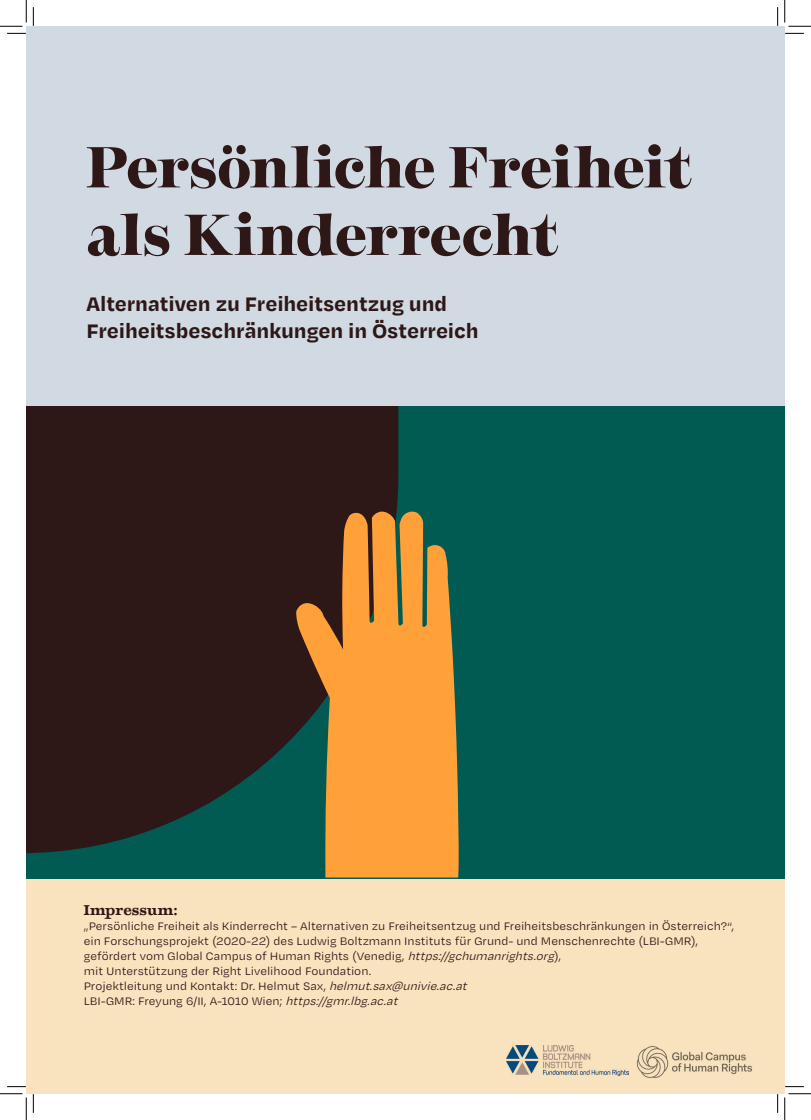
<style>
.page{position:relative;width:811px;height:1120px;background:#fff}
.page>*{position:absolute;margin:0;border:0;box-sizing:border-box;transform-origin:0 0}
.Cover___Title{font:900 56.25px/67.5px "Temeraire Display";letter-spacing:-.025em;color:#2e1717}
.COVER___Header{font:700 22.5px/27.5px "Degular Text";letter-spacing:-.005em;color:#2e1717}
.Pull_Quote__Bold__15{font:700 13.75px "Temeraire";letter-spacing:.005em;color:#2e1717}
.Body_Text__10_Pt__le{font:12.5px "Degular Text";color:#2e1717}
.s1{font-style:italic}
</style>
<div class="page">
<div style="left:26px;top:388px;width:759px;height:538px;background:#015b53"></div>
<svg style="left:26px;top:405px;width:372px;height:447px;background:#2b1c1c"></svg>
<div style="left:26px;top:878px;width:759px;height:215px;background:#f9e3bf"></div>
<div style="left:26px;top:26px;width:759px;height:379px;background:#d1dae2"></div>
<svg style="left:296px;top:510px;width:163px;height:367px;background:#be8537"></svg>
<img style="left:636px;top:1046px;width:116px;height:32px">
<img style="left:506px;top:1045px;width:123px;height:29px">
<svg style="left:7px;top:33px;width:19px;height:1px"></svg>
<svg style="left:785px;top:33px;width:19px;height:1px"></svg>
<svg style="left:33px;top:7px;width:1px;height:19px"></svg>
<svg style="left:33px;top:1093px;width:1px;height:19px"></svg>
<svg style="left:777px;top:7px;width:1px;height:19px"></svg>
<svg style="left:777px;top:1093px;width:1px;height:19px"></svg>
<svg style="left:0;top:0;width:27px;height:27px"></svg>
<svg style="left:0;top:1093px;width:27px;height:26px"></svg>
<svg style="left:784px;top:0;width:27px;height:27px"></svg>
<svg style="left:784px;top:1093px;width:27px;height:26px"></svg>
<p class="Cover___Title" style="left:86px;top:134px;width:608px">Persönliche Freiheit als Kinderrecht</p>
<p class="COVER___Header" style="left:86px;top:288px;width:394px">Alternativen zu Freiheitsentzug und<br>Freiheitsbeschränkungen in Österreich</p>
<p class="Pull_Quote__Bold__15" style="left:84px;top:900px;width:95px">Impressum:</p>
<p class="Body_Text__10_Pt__le" style="left:84px;top:917px;width:652px">„Persönliche Freiheit als Kinderrecht – Alternativen zu Freiheitsentzug und Freiheitsbeschränkungen in Österreich?“,</p>
<p class="Body_Text__10_Pt__le" style="left:84px;top:932px;width:616px">ein Forschungsprojekt (2020-22) des Ludwig Boltzmann Instituts für Grund- und Menschenrechte (LBI-GMR),</p>
<p class="Body_Text__10_Pt__le" style="left:84px;top:947px;width:479px">gefördert vom Global Campus of Human Rights (Venedig, <span class="s1">https://gchumanrights.org</span>),</p>
<p class="Body_Text__10_Pt__le" style="left:84px;top:962px;width:289px">mit Unterstützung der Right Livelihood Foundation.</p>
<p class="Body_Text__10_Pt__le" style="left:84px;top:977px;width:388px">Projektleitung und Kontakt: Dr. Helmut Sax, <span class="s1">helmut.sax@univie.ac.at</span></p>
<p class="Body_Text__10_Pt__le" style="left:84px;top:992px;width:319px">LBI-GMR: Freyung 6/II, A-1010 Wien; <span class="s1">https://gmr.lbg.ac.at</span></p>
</div>
